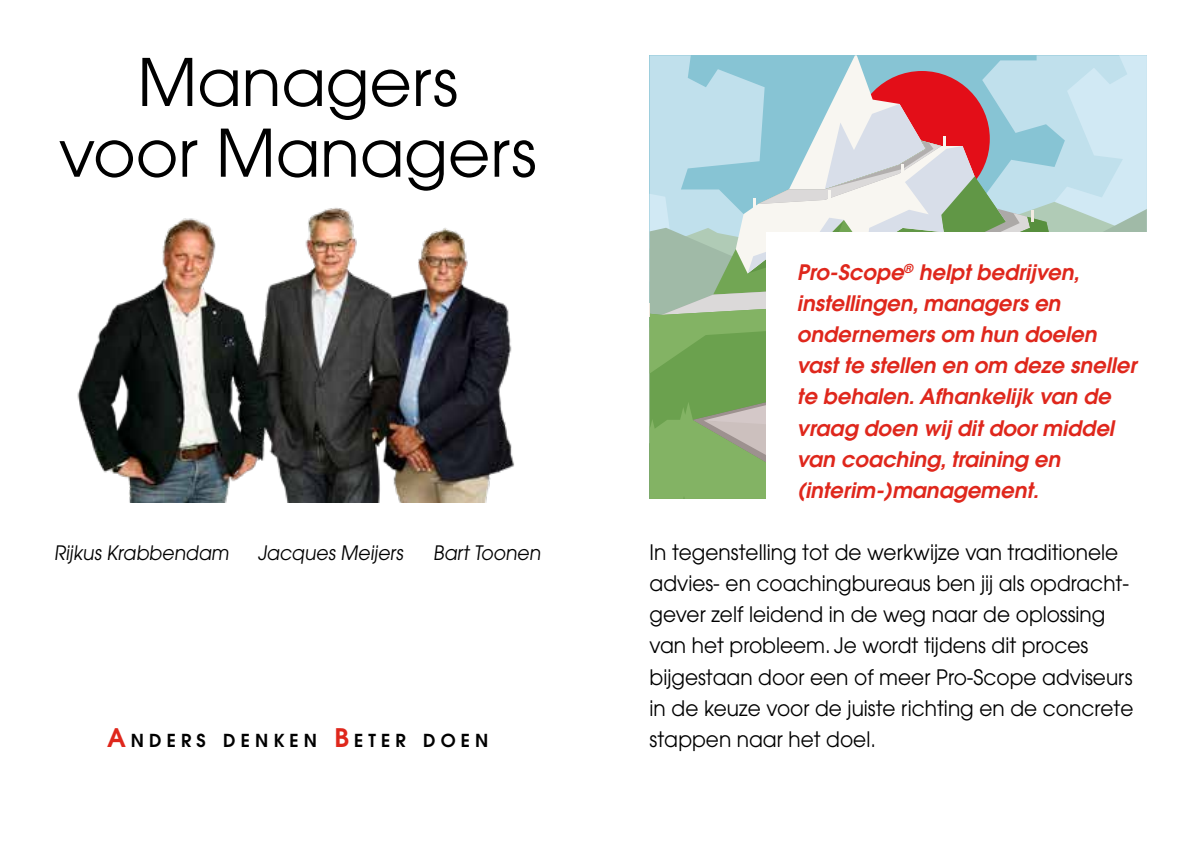
<style>
.page{position:relative;width:1191px;height:842px;background:#fff}
.page>*{position:absolute;margin:0;border:0;box-sizing:border-box;transform-origin:0 0}
.t1{font:65px/70.8px "Avant Garde";color:#000;text-align:center}
.t2{font:21.2px/31.2px "Avant Garde";color:#000;scale:.95 1}
.t3{font:italic 600 21.2px/31.2px "Avant Garde";color:#df271c}
.t4{font:19.8px "Avant Garde";color:#000;scale:.95 1}
.t5{font:600 17.8px "Avant Garde";letter-spacing:.285em;color:#000}
.s1{font-size:25.4px;color:#df271c}
</style>
<div class="page">
<svg style="left:649px;top:55px;width:497px;height:444px;background:#b0c4ba"></svg>
<div style="left:766px;top:232px;width:392px;height:277px;background:#fff"></div>
<img style="left:77px;top:207px;width:438px;height:295px">
<h1 class="t1" style="left:59px;top:47px;width:479px">Managers<br>voor Managers</h1>
<p class="t4" style="left:54px;top:541px;width:188px">Rijkus Krabbendam</p>
<p class="t4" style="left:258px;top:541px;width:158px">Jacques Meijers</p>
<p class="t4" style="left:433px;top:541px;width:117px">Bart Toonen</p>
<p class="t5" style="left:107px;top:728px;width:383px"><span class="s1">A</span>NDERS DENKEN <span class="s1">B</span>ETER DOEN</p>
<p class="t3" style="left:797px;top:256px;width:341px">Pro-Scope<sup>®</sup> helpt bedrijven, instellingen, managers en ondernemers om hun doelen vast te stellen en om deze sneller te behalen. Afhankelijk van de vraag doen wij dit door middel van coaching, training en (interim-)management.</p>
<p class="t2" style="left:649px;top:537px;width:511px">In tegenstelling tot de werkwijze van traditionele advies- en coachingbureaus ben jij als opdracht&shy;gever zelf leidend in de weg naar de oplossing van het probleem. Je wordt tijdens dit proces bijgestaan door een of meer Pro-Scope adviseurs in de keuze voor de juiste richting en de concrete stappen naar het doel.</p>
</div>
